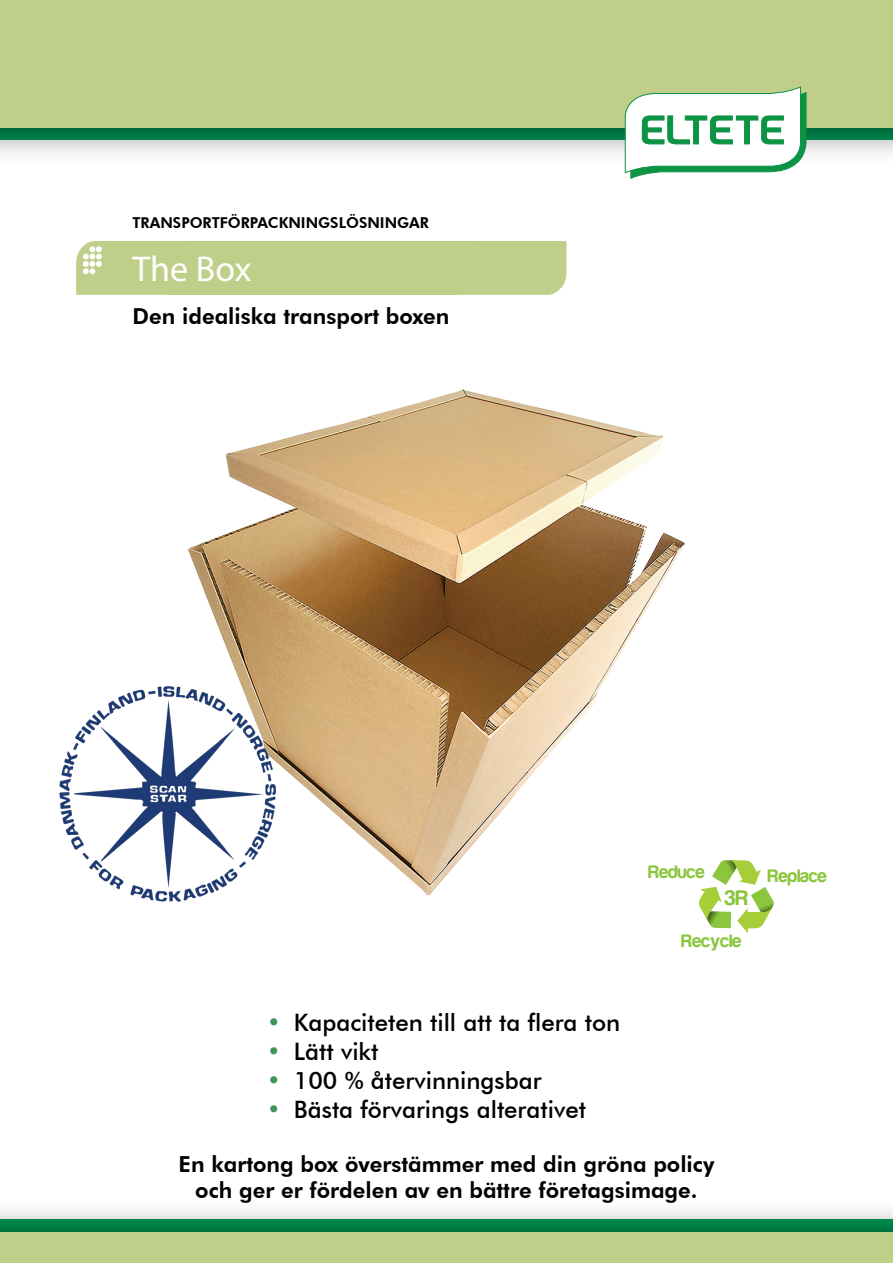
<style>
.page{position:relative;width:893px;height:1263px;background:#fff}
.page>*{position:absolute;margin:0;border:0;box-sizing:border-box;transform-origin:0 0}
.t1{font:36px "Myriad Pro";letter-spacing:-.005em;color:#fff}
.t2{font:500 24px "Futura BT";color:#000}
.t3{font:800 22.05px "Futura BT";color:#000}
.t4{font:700 21.75px "Harabara";color:#8bc63e}
.t5{font:700 18.6px "Harabara";color:#8bc63e}
.t6{font:800 15px "Futura BT";color:#000}
.s1{color:#3f9557}
</style>
<div class="page">
<img style="left:0;top:127px;width:893px;height:47px">
<div style="left:0;top:0;width:893px;height:127px;background:#bfcf89"></div>
<img style="left:0;top:1210px;width:893px;height:22px">
<div style="left:0;top:1232px;width:893px;height:31px;background:#bfcf89"></div>
<img style="left:159px;top:389px;width:527px;height:513px">
<img style="left:60px;top:686px;width:216px;height:215px">
<svg style="left:699px;top:860px;width:75px;height:73px"></svg>
<div style="left:76px;top:241px;width:490px;height:54px;background:#bfcf89"></div>
<svg style="left:625px;top:86px;width:182px;height:93px"></svg>
<p class="t6" style="left:133px;top:214px;width:298px">TRANSPORTFÖRPACKNINGSLÖSNINGAR</p>
<p class="t1" style="left:133px;top:247px;width:120px">The Box</p>
<p class="t3" style="left:133px;top:302px;width:318px">Den idealiska transport boxen</p>
<p class="t2" style="left:267px;top:1008px;width:355px"><span class="s1">•</span> Kapaciteten till att ta flera ton</p>
<p class="t2" style="left:267px;top:1037px;width:113px"><span class="s1">•</span> Lätt vikt</p>
<p class="t2" style="left:267px;top:1065px;width:276px"><span class="s1">•</span> 100 % återvinningsbar</p>
<p class="t2" style="left:267px;top:1094px;width:320px"><span class="s1">•</span> Bästa förvarings alterativet</p>
<p class="t5" style="left:649px;top:862px;width:58px">Reduce</p>
<p class="t5" style="left:768px;top:866px;width:61px">Replace</p>
<p class="t4" style="left:725px;top:886px;width:25px">3R</p>
<p class="t5" style="left:682px;top:931px;width:61px">Recycle</p>
<p class="t3" style="left:178px;top:1150px;width:537px">En kartong box överstämmer med din gröna policy</p>
<p class="t3" style="left:195px;top:1177px;width:504px">och ger er fördelen av en bättre företagsimage.</p>
</div>
